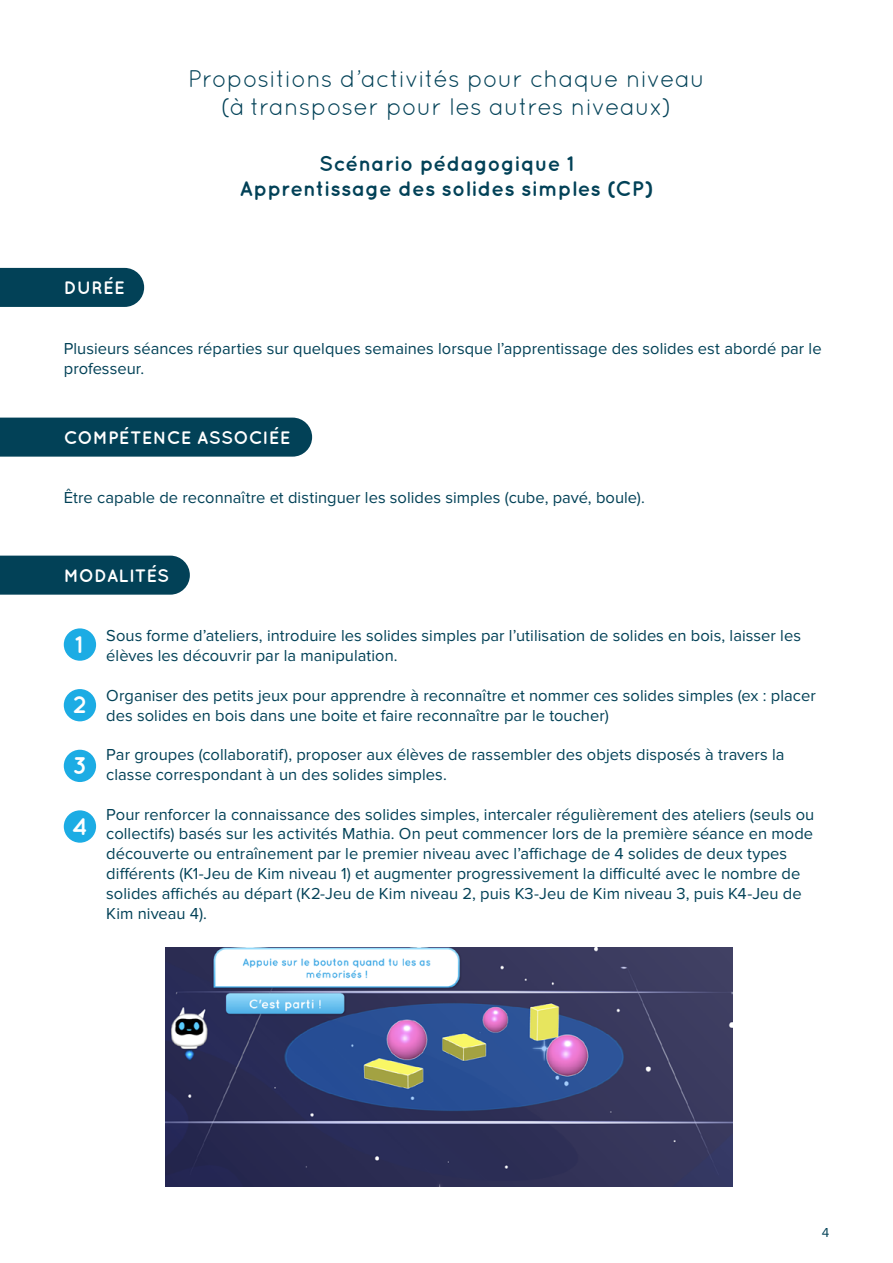
<style>
.page{position:relative;width:893px;height:1263px;background:#fff}
.page>*{position:absolute;margin:0;border:0;box-sizing:border-box;transform-origin:0 0}
.t1{font:24px/28.8px "Quicksand";letter-spacing:-.005em;color:#024157;text-align:center}
.t2{font:700 24px "Quicksand";color:#fff}
.t3{font:700 21px/25.2px "Quicksand";letter-spacing:.005em;color:#024157;text-align:center}
.t4{font:700 18px "Quicksand";letter-spacing:.01em;color:#fff}
.t5{font:16.5px/19.8px "Proxima Nova";letter-spacing:.005em;color:#024157}
.t6{font:13.5px "Proxima Nova";color:#024157}
</style>
<div class="page">
<div style="left:0;top:268px;width:144px;height:39px;background:#024157"></div>
<div style="left:0;top:418px;width:312px;height:39px;background:#024157"></div>
<div style="left:0;top:556px;width:190px;height:39px;background:#024157"></div>
<div style="left:64px;top:628px;width:32px;height:33px;background:#1cace4;border-radius:50%"></div>
<div style="left:64px;top:689px;width:32px;height:32px;background:#1cace4;border-radius:50%"></div>
<div style="left:64px;top:750px;width:32px;height:32px;background:#1cace4;border-radius:50%"></div>
<div style="left:64px;top:810px;width:32px;height:33px;background:#1cace4;border-radius:50%"></div>
<img style="left:166px;top:947px;width:566px;height:239px">
<p class="t4" style="left:64px;top:277px;width:63px">DURÉE</p>
<h1 class="t1" style="left:188px;top:64px;width:518px">Propositions d’activités pour chaque niveau (à transposer pour les autres niveaux)</h1>
<p class="t3" style="left:239px;top:150px;width:416px">Scénario pédagogique 1<br>Apprentissage des solides simples (CP)</p>
<p class="t5" style="left:64px;top:339px;width:759px">Plusieurs séances réparties sur quelques semaines lorsque l’apprentissage des solides est abordé par le professeur.</p>
<p class="t4" style="left:64px;top:427px;width:228px">COMPÉTENCE ASSOCIÉE</p>
<p class="t5" style="left:64px;top:488px;width:583px">Être capable de reconnaître et distinguer les solides simples (cube, pavé, boule).</p>
<p class="t4" style="left:64px;top:565px;width:107px">MODALITÉS</p>
<h1 class="t2" style="left:75px;top:630px;width:10px">1</h1>
<h1 class="t2" style="left:73px;top:690px;width:16px">2</h1>
<h1 class="t2" style="left:73px;top:751px;width:16px">3</h1>
<h1 class="t2" style="left:72px;top:812px;width:17px">4</h1>
<p class="t5" style="left:106px;top:626px;width:696px">Sous forme d’ateliers, introduire les solides simples par l’utilisation de solides en bois, laisser les élèves les découvrir par la manipulation.</p>
<p class="t5" style="left:106px;top:686px;width:711px">Organiser des petits jeux pour apprendre à reconnaître et nommer ces solides simples (ex : placer des solides en bois dans une boite et faire reconnaître par le toucher)</p>
<p class="t5" style="left:106px;top:745px;width:680px">Par groupes (collaboratif), proposer aux élèves de rassembler des objets disposés à travers la classe correspondant à un des solides simples.</p>
<p class="t5" style="left:106px;top:804px;width:709px">Pour renforcer la connaissance des solides simples, intercaler régulièrement des ateliers (seuls ou collectifs) basés sur les activités Mathia. On peut commencer lors de la première séance en mode découverte ou entraînement par le premier niveau avec l’affichage de 4 solides de deux types différents (K1-Jeu de Kim niveau 1) et augmenter progressivement la difficulté avec le nombre de solides affichés au départ (K2-Jeu de Kim niveau 2, puis K3-Jeu de Kim niveau 3, puis K4-Jeu de Kim niveau 4).</p>
<p class="t6" style="left:822px;top:1224px;width:9px">4</p>
</div>
